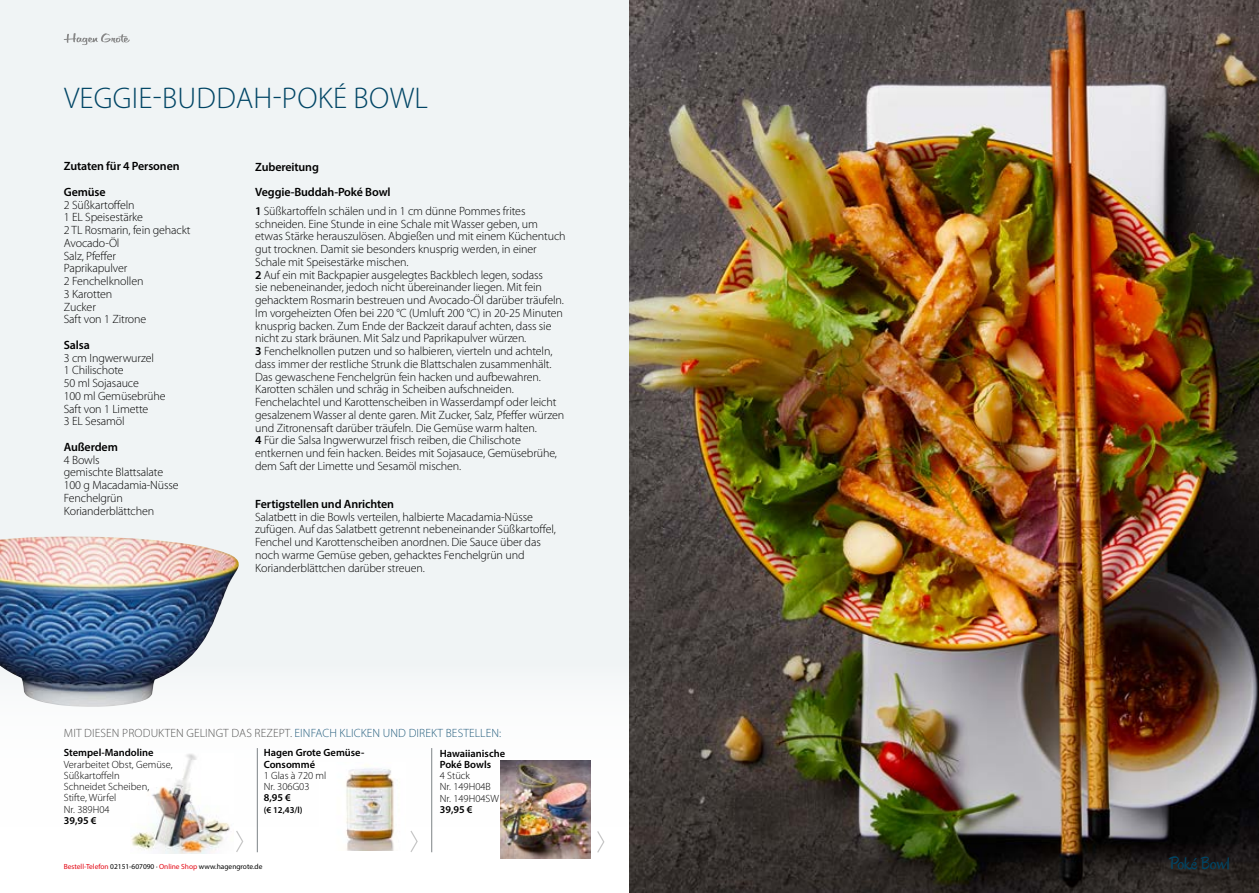
<style>
.page{position:relative;width:1259px;height:893px;background:#fff}
.page>*{position:absolute;margin:0;border:0;box-sizing:border-box;transform-origin:0 0}
.t1{font:300 30px "Myriad Pro";letter-spacing:.01em;color:#004565}
.t2{font:17.4px "Oregano";letter-spacing:-.01em;color:#004565}
.t3{font:300 12px/12.8px "Myriad Pro";letter-spacing:-.01em;color:#000}
.t4{font:600 12px/25.5px "Myriad Pro";letter-spacing:-.01em;color:#000}
.t5{font:300 12px "Myriad Pro";letter-spacing:.01em;color:#575756}
.t6{font:300 10.5px/11.2px "Myriad Pro";color:#000}
.t7{font:600 10.5px/11.2px "Myriad Pro";color:#000}
.t8{font:600 9px "Myriad Pro";color:#000}
.t9{font:7.35px "Myriad Pro";color:#000}
.s1{font-weight:600}
.s2{color:#265f7e}
.s3{color:#e30613}
</style>
<div class="page">
<div style="left:0;top:0;width:887px;height:893px;background:#f0f4f5"></div>
<div style="left:0;top:663px;width:1259px;height:230px;background:#fff"></div>
<img style="left:346px;top:765px;width:48px;height:85px">
<img style="left:629px;top:0;width:630px;height:893px">
<hr style="left:257px;top:748px;width:1px;height:104px;background:#7d8386">
<hr style="left:431px;top:748px;width:1px;height:104px;background:#7d8386">
<svg style="left:410px;top:831px;width:8px;height:21px"></svg>
<img style="left:131px;top:754px;width:99px;height:100px">
<svg style="left:236px;top:831px;width:8px;height:21px"></svg>
<img style="left:500px;top:760px;width:90px;height:99px">
<svg style="left:597px;top:831px;width:8px;height:22px"></svg>
<img style="left:0;top:536px;width:239px;height:171px">
<svg style="left:64px;top:33px;width:66px;height:12px"></svg>
<h1 class="t1" style="left:64px;top:80px;width:365px">VEGGIE-BUDDAH-POKÉ BOWL</h1>
<p class="t4" style="left:64px;top:153px;width:117px">Zutaten für 4 Personen<br>Gemüse</p>
<p class="t3" style="left:64px;top:198px;width:128px">2 Süßkartoffeln<br>1 EL Speisestärke<br>2 TL Rosmarin, fein gehackt<br>Avocado-Öl<br>Salz, Pfeffer<br>Paprikapulver<br>2 Fenchelknollen<br>3 Karotten<br>Zucker<br>Saft von 1 Zitrone</p>
<p class="t4" style="left:64px;top:332px;width:28px">Salsa</p>
<p class="t3" style="left:64px;top:351px;width:103px">3 cm Ingwerwurzel<br>1 Chilischote<br>50 ml Sojasauce<br>100 ml Gemüsebrühe<br>Saft von 1 Limette<br>3 EL Sesamöl</p>
<p class="t4" style="left:64px;top:434px;width:56px">Außerdem</p>
<p class="t3" style="left:64px;top:453px;width:116px">4 Bowls<br>gemischte Blattsalate<br>100 g Macadamia-Nüsse<br>Fenchelgrün<br>Korianderblättchen</p>
<p class="t4" style="left:255px;top:153px;width:137px">Zubereitung<br>Veggie-Buddah-Poké Bowl</p>
<p class="t3" style="left:255px;top:204px;width:312px"><span class="s1">1</span> Süßkartoffeln schälen und in 1 cm dünne Pommes frites schneiden. Eine Stunde in eine Schale mit Wasser geben, um etwas Stärke herauszulösen. Abgießen und mit einem Küchentuch gut trocknen. Damit sie besonders knusprig werden, in einer Schale mit Speisestärke mischen.<br><span class="s1">2</span> Auf ein mit Backpapier ausgelegtes Backblech legen, sodass<br>sie nebeneinander, jedoch nicht übereinander liegen. Mit fein gehacktem Rosmarin bestreuen und Avocado-Öl darüber träufeln.<br>Im vorgeheizten Ofen bei 220 °C (Umluft 200 °C) in 20-25 Minuten knusprig backen. Zum Ende der Backzeit darauf achten, dass sie nicht zu stark bräunen. Mit Salz und Paprikapulver würzen.<br><span class="s1">3</span> Fenchelknollen putzen und so halbieren, vierteln und achteln, dass immer der restliche Strunk die Blattschalen zusammenhält.<br>Das gewaschene Fenchelgrün fein hacken und aufbewahren.<br>Karotten schälen und schräg in Scheiben aufschneiden.<br>Fenchelachtel und Karottenscheiben in Wasserdampf oder leicht gesalzenem Wasser al dente garen. Mit Zucker, Salz, Pfeffer würzen und Zitronensaft darüber träufeln. Die Gemüse warm halten.<br><span class="s1">4</span> Für die Salsa Ingwerwurzel frisch reiben, die Chilischote entkernen und fein hacken. Beides mit Sojasauce, Gemüsebrühe, dem Saft der Limette und Sesamöl mischen.</p>
<p class="t4" style="left:255px;top:491px;width:140px">Fertigstellen und Anrichten</p>
<p class="t3" style="left:255px;top:510px;width:302px">Salatbett in die Bowls verteilen, halbierte Macadamia-Nüsse zufügen. Auf das Salatbett getrennt nebeneinander Süßkartoffel, Fenchel und Karottenscheiben anordnen. Die Sauce über das noch warme Gemüse geben, gehacktes Fenchelgrün und Korianderblättchen darüber streuen.</p>
<p class="t5" style="left:64px;top:726px;width:439px">MIT DIESEN PRODUKTEN GELINGT DAS REZEPT. <span class="s2">EINFACH KLICKEN UND DIREKT BESTELLEN:</span></p>
<p class="t7" style="left:64px;top:747px;width:91px">Stempel-Mandoline</p>
<p class="t6" style="left:64px;top:758px;width:110px">Verarbeitet Obst, Gemüse,<br>Süßkartoffeln<br>Schneidet Scheiben,<br>Stifte, Würfel<br>Nr. 389H04</p>
<p class="t7" style="left:64px;top:814px;width:34px">39,95 €</p>
<p class="t7" style="left:264px;top:747px;width:102px">Hagen Grote Gemüse-<br>Consommé</p>
<p class="t6" style="left:264px;top:769px;width:64px">1 Glas à 720 ml<br>Nr. 306G03</p>
<p class="t7" style="left:264px;top:792px;width:29px">8,95 €</p>
<p class="t8" style="left:264px;top:804px;width:40px">(€ 12,43/l)</p>
<p class="t7" style="left:440px;top:747px;width:67px">Hawaiianische<br>Poké Bowls</p>
<p class="t6" style="left:440px;top:770px;width:61px">4 Stück<br>Nr. 149H04B<br>Nr. 149H04SW</p>
<p class="t7" style="left:440px;top:803px;width:34px">39,95 €</p>
<p class="t9" style="left:64px;top:862px;width:200px"><span class="s3">Bestell-Telefon</span> 02151-607090 · <span class="s3">Online Shop</span> www.hagengrote.de</p>
<h2 class="t2" style="left:1169px;top:852px;width:62px">Poké Bowl</h2>
</div>
